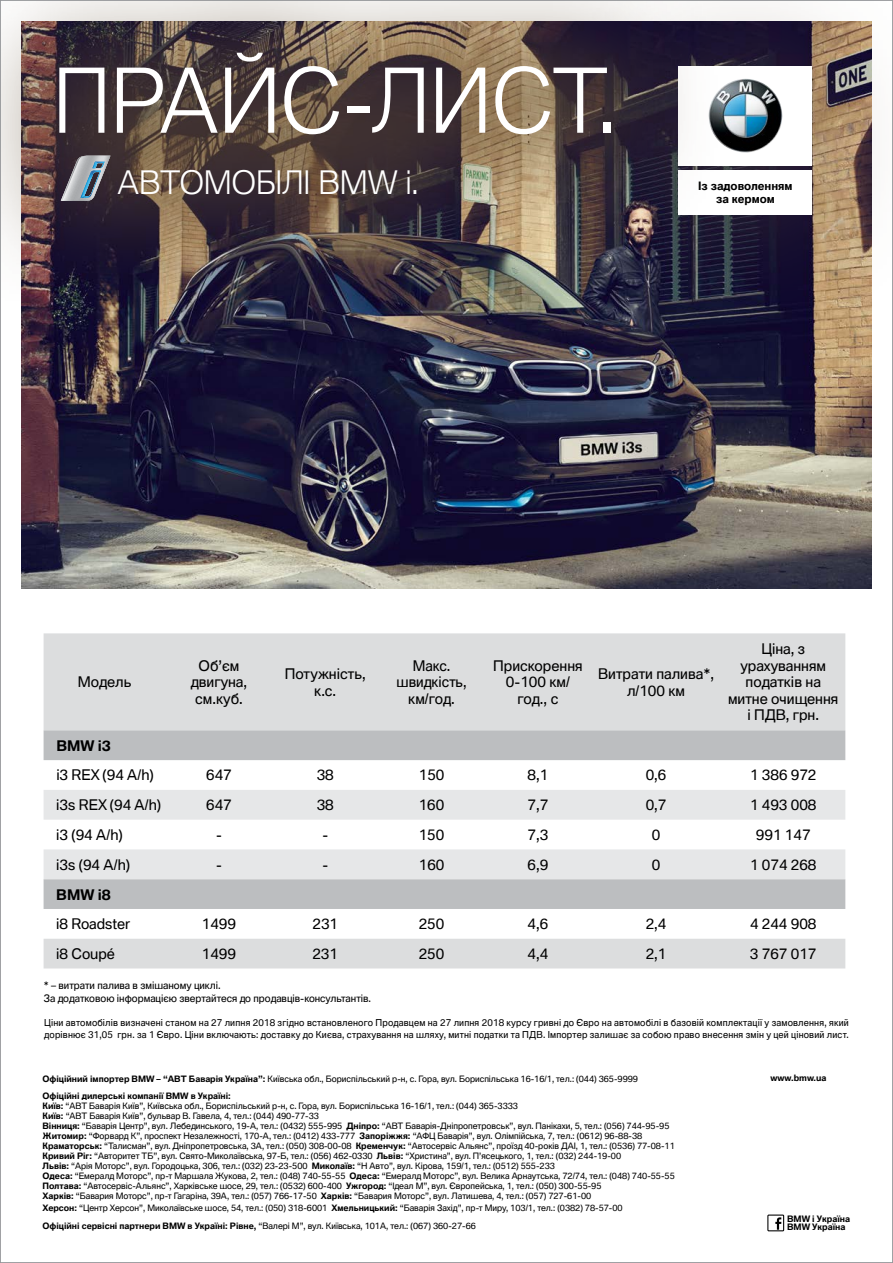
<style>
.page{position:relative;width:893px;height:1263px;background:#fff}
.page>*{position:absolute;margin:0;border:0;box-sizing:border-box;transform-origin:0 0}
.t1{font:300 86.4px "BMW Type V2";letter-spacing:-.005em;color:#fff}
.t2{font:300 31.5px "BMW Type V2";letter-spacing:-.01em;color:#fff}
.t3{font:14.25px/16.5px "BMW Type V2";color:#000;text-align:center}
.t4{font:700 14.25px "BMW Type V2";color:#000}
.t5{font:700 11.25px/13.5px "BMW Type V2";color:#000;text-align:center}
.t6{font:10.05px/12.8px "BMW Type V2";color:#000}
.t7{font:9.3px/12.8px "BMW Type V2";letter-spacing:.02em;color:#000}
.t8{font:700 8.7px/8.7px "BMW Type V2";color:#000}
.t9{font:8.55px/10.1px "BMW Type V2";color:#000}
.t10{font:700 8.55px "BMW Type V2";color:#000}
.s1{font-weight:700}
</style>
<div class="page">
<img style="left:21px;top:314px;width:851px;height:275px">
<svg style="left:44px;top:633px;width:801px;height:335px;fill:#dcddde"></svg>
<svg style="left:44px;top:730px;width:801px;height:179px;fill:#bcbec0"></svg>
<svg style="left:44px;top:790px;width:801px;height:89px;fill:#e6e7e8"></svg>
<div style="left:559px;top:0;width:334px;height:333px;background:#6e5941;opacity:.5"></div>
<div style="left:678px;top:66px;width:134px;height:100px;background:#fff"></div>
<img style="left:723px;top:79px;width:60px;height:74px">
<div style="left:678px;top:170px;width:134px;height:45px;background:#fff"></div>
<div style="left:0;top:0;width:723px;height:314px;background:#624e34;opacity:.6"></div>
<svg style="left:61px;top:156px;width:49px;height:45px;background:#787c86"></svg>
<div style="left:767px;top:1214px;width:17px;height:17px;border:1px solid #000"></div>
<svg style="left:775px;top:1217px;width:6px;height:13px"></svg>
<h1 class="t1" style="left:53px;top:50px;width:566px">ПРАЙС-ЛИСТ.</h1>
<h2 class="t2" style="left:118px;top:164px;width:302px">АВТОМОБІЛІ BMW i.</h2>
<h3 class="t5" style="left:698px;top:180px;width:96px">Із задоволенням за кермом</h3>
<h3 class="t3" style="left:78px;top:675px;width:55px">Модель</h3>
<h3 class="t3" style="left:191px;top:659px;width:58px">Об’єм двигуна, см.куб.</h3>
<h3 class="t3" style="left:285px;top:667px;width:83px">Потужність, к.с.</h3>
<h3 class="t3" style="left:396px;top:659px;width:72px">Макс. швидкість, км/год.</h3>
<h3 class="t3" style="left:493px;top:659px;width:91px">Прискорення<br>0-100 км/ год., с</h3>
<h3 class="t3" style="left:598px;top:667px;width:117px">Витрати палива*, л/100 км</h3>
<h3 class="t3" style="left:728px;top:642px;width:112px">Ціна, з урахуванням податків на митне очищення і ПДВ, грн.</h3>
<h3 class="t4" style="left:56px;top:737px;width:56px">BMW i3</h3>
<h3 class="t3" style="left:56px;top:769px;width:99px">i3 REX (94 A/h)</h3>
<h3 class="t3" style="left:206px;top:769px;width:27px">647</h3>
<h3 class="t3" style="left:317px;top:769px;width:19px">38</h3>
<h3 class="t3" style="left:419px;top:769px;width:27px">150</h3>
<h3 class="t3" style="left:528px;top:769px;width:22px">8,1</h3>
<h3 class="t3" style="left:646px;top:769px;width:22px">0,6</h3>
<h3 class="t3" style="left:750px;top:769px;width:68px">1 386 972</h3>
<h3 class="t3" style="left:56px;top:798px;width:106px">i3s REX (94 A/h)</h3>
<h3 class="t3" style="left:206px;top:798px;width:27px">647</h3>
<h3 class="t3" style="left:317px;top:798px;width:19px">38</h3>
<h3 class="t3" style="left:419px;top:798px;width:27px">160</h3>
<h3 class="t3" style="left:528px;top:798px;width:22px">7,7</h3>
<h3 class="t3" style="left:646px;top:798px;width:22px">0,7</h3>
<h3 class="t3" style="left:750px;top:798px;width:68px">1 493 008</h3>
<h3 class="t3" style="left:56px;top:828px;width:68px">i3 (94 A/h)</h3>
<h3 class="t3" style="left:216px;top:828px;width:7px">-</h3>
<h3 class="t3" style="left:322px;top:828px;width:7px">-</h3>
<h3 class="t3" style="left:419px;top:828px;width:27px">150</h3>
<h3 class="t3" style="left:528px;top:828px;width:22px">7,3</h3>
<h3 class="t3" style="left:652px;top:828px;width:10px">0</h3>
<h3 class="t3" style="left:756px;top:828px;width:56px">991 147</h3>
<h3 class="t3" style="left:56px;top:858px;width:75px">i3s (94 A/h)</h3>
<h3 class="t3" style="left:216px;top:858px;width:7px">-</h3>
<h3 class="t3" style="left:322px;top:858px;width:7px">-</h3>
<h3 class="t3" style="left:419px;top:858px;width:27px">160</h3>
<h3 class="t3" style="left:528px;top:858px;width:22px">6,9</h3>
<h3 class="t3" style="left:652px;top:858px;width:10px">0</h3>
<h3 class="t3" style="left:750px;top:858px;width:68px">1 074 268</h3>
<h3 class="t4" style="left:56px;top:886px;width:56px">BMW i8</h3>
<h3 class="t3" style="left:56px;top:917px;width:75px">i8 Roadster</h3>
<h3 class="t3" style="left:202px;top:917px;width:36px">1499</h3>
<h3 class="t3" style="left:312px;top:917px;width:27px">231</h3>
<h3 class="t3" style="left:419px;top:917px;width:27px">250</h3>
<h3 class="t3" style="left:528px;top:917px;width:22px">4,6</h3>
<h3 class="t3" style="left:646px;top:917px;width:22px">2,4</h3>
<h3 class="t3" style="left:750px;top:917px;width:68px">4 244 908</h3>
<h3 class="t3" style="left:56px;top:947px;width:60px">i8 Coupé</h3>
<h3 class="t3" style="left:202px;top:947px;width:36px">1499</h3>
<h3 class="t3" style="left:312px;top:947px;width:27px">231</h3>
<h3 class="t3" style="left:419px;top:947px;width:27px">250</h3>
<h3 class="t3" style="left:527px;top:947px;width:22px">4,4</h3>
<h3 class="t3" style="left:646px;top:947px;width:22px">2,1</h3>
<h3 class="t3" style="left:750px;top:947px;width:68px">3 767 017</h3>
<p class="t6" style="left:44px;top:980px;width:329px">* – витрати палива в змішаному циклі.<br>За додатковою інформацією звертайтеся до продавців-консультантів.</p>
<p class="t7" style="left:44px;top:1017px;width:806px">Ціни автомобілів визначені станом на 27 липня 2018 згідно встановленого Продавцем на 27 липня 2018 курсу гривні до Євро на автомобілі в базовій комплектації у замовлення, який дорівнює 31,05 грн. за 1 Євро. Ціни включають: доставку до Києва, страхування на шляху, митні податки та ПДВ. Імпортер залишає за собою право внесення змін у цей ціновий лист.</p>
<p class="t9" style="left:43px;top:1075px;width:597px"><span class="s1">Офіційний імпортер BMW – “АВТ Баварія Україна”:</span> Київська обл., Бориспільський р-н, с. Гора, вул. Бориспільська 16-16/1, тел.: (044) 365-9999</p>
<p class="t10" style="left:770px;top:1072px;width:57px">www.bmw.ua</p>
<p class="t9" style="left:43px;top:1092px;width:634px"><span class="s1">Офіційні дилерські компанії BMW в Україні:<br>Київ:</span> “АВТ Баварія Київ”, Київська обл., Бориспільський р-н, с. Гора, вул. Бориспільська 16-16/1, тел.: (044) 365-3333<br><span class="s1">Київ:</span> “АВТ Баварія Київ”, бульвар В. Гавела, 4, тел.: (044) 490-77-33<br><span class="s1">Вінниця:</span> “Баварія Центр”, вул. Лебединського, 19-А, тел.: (0432) 555-995 <span class="s1">Дніпро:</span> “АВТ Баварія-Дніпропетровськ”, вул. Панікахи, 5, тел.: (056) 744-95-95<br><span class="s1">Житомир:</span> “Форвард К”, проспект Незалежності, 170-А, тел.: (0412) 433-777 <span class="s1">Запоріжжя:</span> “АФЦ Баварія”, вул. Олімпійська, 7, тел.: (0612) 96-88-38<br><span class="s1">Краматорськ:</span> “Талисман”, вул. Дніпропетровська, 3А, тел.: (050) 308-00-08 <span class="s1">Кременчук:</span> “Автосервіс Альянс”, проїзд 40-років ДАІ, 1, тел.: (0536) 77-08-11<br><span class="s1">Кривий Ріг:</span> “Авторитет ТБ”, вул. Свято-Миколаївська, 97-Б, тел.: (056) 462-0330 <span class="s1">Львів:</span> “Христина”, вул. П’ясецького, 1, тел.: (032) 244-19-00<br><span class="s1">Львів:</span> “Арія Моторс”, вул. Городоцька, 306, тел.: (032) 23-23-500 <span class="s1">Миколаїв:</span> “Н Авто”, вул. Кірова, 159/1, тел.: (0512) 555-233<br><span class="s1">Одеса:</span> “Емералд Моторс”, пр-т Маршала Жукова, 2, тел.: (048) 740-55-55 <span class="s1">Одеса:</span> “Емералд Моторс”, вул. Велика Арнаутська, 72/74, тел.: (048) 740-55-55<br><span class="s1">Полтава:</span> “Автосервіс-Альянс”, Харківське шосе, 29, тел.: (0532) 600-400 <span class="s1">Ужгород:</span> “Ідеал М”, вул. Європейська, 1, тел.: (050) 300-55-95<br><span class="s1">Харків:</span> “Бавария Моторс”, пр-т Гагаріна, 39А, тел.: (057) 766-17-50 <span class="s1">Харків:</span> “Бавария Моторс”, вул. Латишева, 4, тел.: (057) 727-61-00</p>
<p class="t9" style="left:43px;top:1199px;width:582px;line-height:18.6px"><span class="s1">Херсон:</span> “Центр Херсон”, Миколаївське шосе, 54, тел.: (050) 318-6001 <span class="s1">Хмельницький:</span> “Баварія Захід”, пр-т Миру, 103/1, тел.: (0382) 78-57-00<br><span class="s1">Офіційні сервісні партнери BMW в Україні: Рівне,</span> “Валері М”, вул. Київська, 101А, тел.: (067) 360-27-66</p>
<p class="t8" style="left:787px;top:1215px;width:65px">BMW i Україна<br>BMW Україна</p>
</div>
